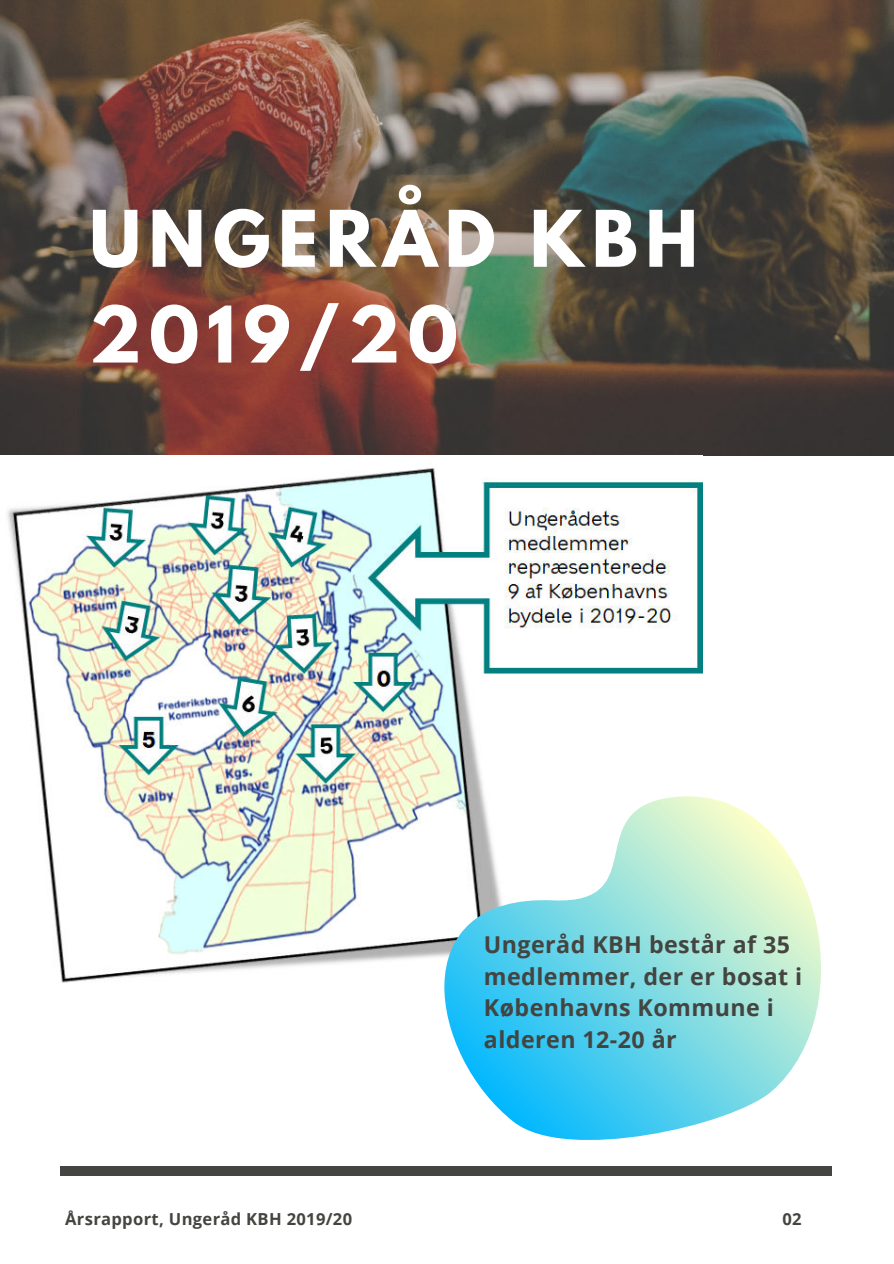
<style>
.page{position:relative;width:894px;height:1264px;background:#fff}
.page>*{position:absolute;margin:0;border:0;box-sizing:border-box;transform-origin:0 0}
.t1{font:700 69px/95.7px "League Spartan";letter-spacing:.11em;color:#fff}
.t2{font:700 23.25px/31.5px "Open Sans";letter-spacing:.02em;color:#444440}
.t3{font:700 16.5px "Open Sans";letter-spacing:.02em;color:#444440}
</style>
<div class="page">
<img style="left:0;top:0;width:893px;height:456px">
<div style="left:60px;top:1165px;width:772px;height:9px;background:#444440"></div>
<img style="left:0;top:455px;width:701px;height:528px">
<svg style="left:400px;top:788px;width:421px;height:352px"></svg>
<h1 class="t1" style="left:89px;top:190px;width:610px">UNGERÅD KBH<br>2019/20</h1>
<p class="t3" style="left:65px;top:1206px;width:288px">Årsrapport, Ungeråd KBH 2019/20</p>
<p class="t2" style="left:483px;top:928px;width:320px">Ungeråd KBH består af 35 medlemmer, der er bosat i<br>Københavns Kommune i alderen 12-20 år</p>
<p class="t3" style="left:782px;top:1206px;width:21px">02</p>
</div>
